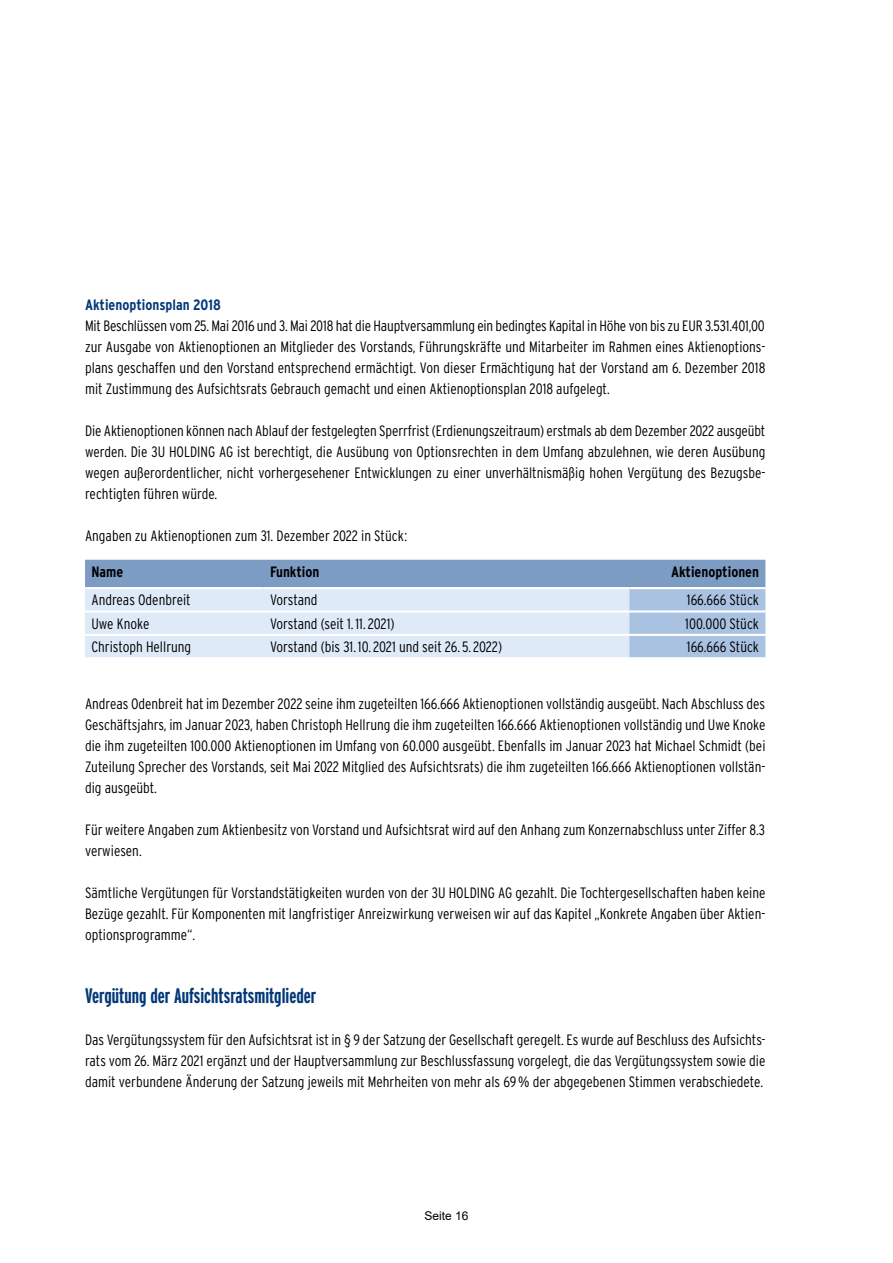
<style>
.page{position:relative;width:893px;height:1263px;background:#fff}
.page>*{position:absolute;margin:0;border:0;box-sizing:border-box;transform-origin:0 0}
.t1{font:700 21px "Interstate Compressed";color:#033878}
.t2{font:300 15px/21px "Interstate Condensed";color:#000;text-align:justify}
.t3{font:700 15px "Interstate Condensed";color:#000}
.t4{font:700 15px "Interstate Condensed";color:#033878}
.t5{font:12px "Arial";color:#000}
</style>
<div class="page">
<svg style="left:85px;top:560px;width:680px;height:97px;background:#bacde5"></svg>
<hr style="left:85px;top:587px;width:179px;height:2px;background:#fff">
<hr style="left:264px;top:587px;width:365px;height:2px;background:#fff">
<hr style="left:629px;top:587px;width:136px;height:2px;background:#fff">
<hr style="left:85px;top:610px;width:179px;height:2px;background:#fff">
<hr style="left:264px;top:610px;width:365px;height:2px;background:#fff">
<hr style="left:629px;top:610px;width:136px;height:2px;background:#fff">
<hr style="left:85px;top:634px;width:179px;height:2px;background:#fff">
<hr style="left:264px;top:634px;width:365px;height:2px;background:#fff">
<hr style="left:629px;top:634px;width:136px;height:2px;background:#fff">
<p class="t4" style="left:85px;top:296px;width:137px">Aktienoptionsplan 2018</p>
<p class="t2" style="left:85px;top:315px;width:682px">Mit Beschlüssen vom 25. Mai 2016 und 3. Mai 2018 hat die Hauptversammlung ein bedingtes Kapital in Höhe von bis zu EUR 3.531.401,00 zur Ausgabe von Aktienoptionen an Mitglieder des Vorstands, Führungskräfte und Mitarbeiter im Rahmen eines Aktienoptions&shy;plans geschaffen und den Vorstand entsprechend ermächtigt. Von dieser Ermächtigung hat der Vorstand am 6. Dezember 2018 mit Zustimmung des Aufsichtsrats Gebrauch gemacht und einen Aktienoptionsplan 2018 aufgelegt.</p>
<p class="t2" style="left:85px;top:420px;width:682px">Die Aktienoptionen können nach Ablauf der festgelegten Sperrfrist (Erdienungszeitraum) erstmals ab dem Dezember 2022 ausgeübt werden. Die 3U HOLDING AG ist berechtigt, die Ausübung von Optionsrechten in dem Umfang abzulehnen, wie deren Ausübung wegen außerordentlicher, nicht vorhergesehener Entwicklungen zu einer unverhältnismäßig hohen Vergütung des Bezugsbe&shy;rechtigten führen würde.</p>
<p class="t2" style="left:85px;top:525px;width:324px">Angaben zu Aktienoptionen zum 31. Dezember 2022 in Stück:</p>
<p class="t3" style="left:91px;top:564px;width:33px">Name</p>
<p class="t3" style="left:270px;top:564px;width:51px">Funktion</p>
<p class="t3" style="left:671px;top:564px;width:90px">Aktienoptionen</p>
<p class="t2" style="left:91px;top:589px;width:101px">Andreas Odenbreit</p>
<p class="t2" style="left:270px;top:589px;width:49px">Vorstand</p>
<p class="t2" style="left:687px;top:589px;width:74px">166.666 Stück</p>
<p class="t2" style="left:91px;top:613px;width:59px">Uwe Knoke</p>
<p class="t2" style="left:270px;top:613px;width:126px">Vorstand (seit 1. 11. 2021)</p>
<p class="t2" style="left:685px;top:613px;width:75px">100.000 Stück</p>
<p class="t2" style="left:91px;top:636px;width:101px">Christoph Hellrung</p>
<p class="t2" style="left:270px;top:636px;width:234px">Vorstand (bis 31. 10. 2021 und seit 26. 5. 2022)</p>
<p class="t2" style="left:687px;top:636px;width:74px">166.666 Stück</p>
<p class="t2" style="left:85px;top:693px;width:682px">Andreas Odenbreit hat im Dezember 2022 seine ihm zugeteilten 166.666 Aktienoptionen vollständig ausgeübt. Nach Abschluss des Geschäftsjahrs, im Januar 2023, haben Christoph Hellrung die ihm zugeteilten 166.666 Aktienoptionen vollständig und Uwe Knoke die ihm zugeteilten 100.000 Aktienoptionen im Umfang von 60.000 ausgeübt. Ebenfalls im Januar 2023 hat Michael Schmidt (bei Zuteilung Sprecher des Vorstands, seit Mai 2022 Mitglied des Aufsichtsrats) die ihm zugeteilten 166.666 Aktienoptionen vollstän&shy;dig ausgeübt.</p>
<p class="t2" style="left:85px;top:819px;width:682px">Für weitere Angaben zum Aktienbesitz von Vorstand und Aufsichtsrat wird auf den Anhang zum Konzernabschluss unter Ziffer 8.3 verwiesen.</p>
<p class="t2" style="left:85px;top:882px;width:682px">Sämtliche Vergütungen für Vorstandstätigkeiten wurden von der 3U HOLDING AG gezahlt. Die Tochtergesellschaften haben keine Bezüge gezahlt. Für Komponenten mit langfristiger Anreizwirkung verweisen wir auf das Kapitel „Konkrete Angaben über Aktien&shy;optionsprogramme“.</p>
<h1 class="t1" style="left:85px;top:984px;width:233px">Vergütung der Aufsichtsratsmitglieder</h1>
<p class="t2" style="left:85px;top:1029px;width:682px">Das Vergütungssystem für den Aufsichtsrat ist in § 9 der Satzung der Gesellschaft geregelt. Es wurde auf Beschluss des Aufsichts&shy;rats vom 26. März 2021 ergänzt und der Hauptversammlung zur Beschlussfassung vorgelegt, die das Vergütungssystem sowie die damit verbundene Änderung der Satzung jeweils mit Mehrheiten von mehr als 69% der abgegebenen Stimmen verabschiedete.</p>
<p class="t5" style="left:424px;top:1207px;width:46px">Seite 16</p>
</div>
